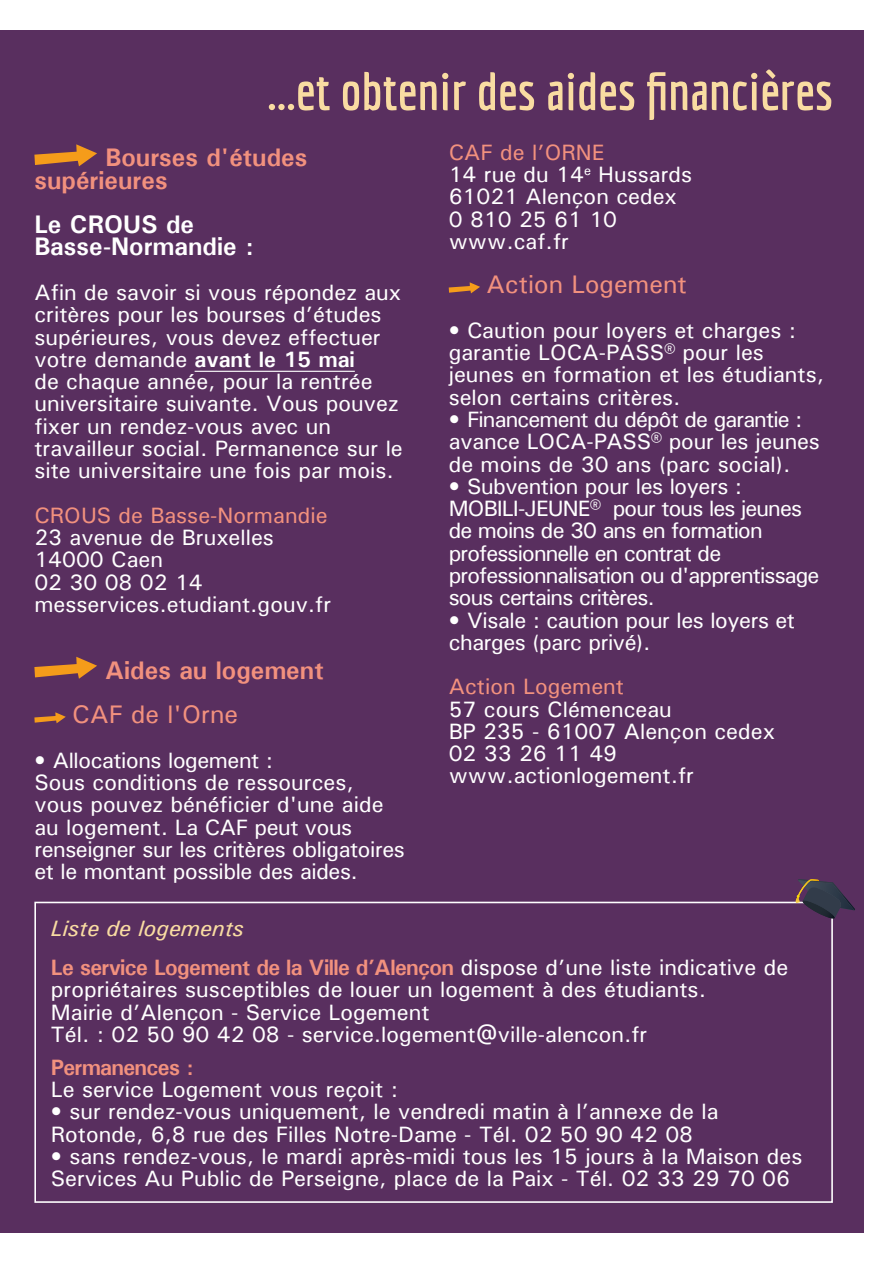
<style>
.page{position:relative;width:893px;height:1263px;background:#fff}
.page>*{position:absolute;margin:0;border:0;box-sizing:border-box;transform-origin:0 0}
.t1{font:700 52.65px "Economica";color:#f9dca2}
.t2{font:700 25.5px/22.2px "Univers";color:#f2917e}
.t3{font:700 25.5px/22.2px "Univers";color:#fff}
.t4{font:500 25.5px "Univers";color:#f2917e}
.t5{font:500 22.35px/22.2px "Univers";color:#fff}
.t6{font:500 22.35px/22.2px "Univers";letter-spacing:-.02em;color:#fff}
.t7{font:500 22.35px/22.2px "Univers";letter-spacing:-.04em;color:#fff}
.t8{font:700 22.35px/39.3px "Univers";letter-spacing:-.03em;color:#f2917e}
.t9{font:500 22.35px "Univers";color:#f2917e}
.s1{font-weight:700}
.s2{color:#f2917e}
.s3{font-weight:500;font-style:italic;color:#f9dca2}
.s4{font-weight:500;color:#fff}
</style>
<div class="page">
<div style="left:0;top:30px;width:863px;height:1203px;background:#592f5f"></div>
<hr style="left:195px;top:371px;width:160px;height:1px;background:#fff">
<svg style="left:34px;top:144px;width:63px;height:22px"></svg>
<svg style="left:34px;top:657px;width:63px;height:22px"></svg>
<svg style="left:34px;top:712px;width:32px;height:11px"></svg>
<svg style="left:449px;top:282px;width:31px;height:11px"></svg>
<div style="left:34px;top:902px;width:799px;height:301px;border:2px solid #fff"></div>
<svg style="left:796px;top:879px;width:59px;height:41px"></svg>
<h1 class="t1" style="left:267px;top:61px;width:567px">...et obtenir des aides financières</h1>
<p class="t2" style="left:34px;top:146px;width:274px;text-indent:71px">Bourses d'études supérieures</p>
<p class="t3" style="left:34px;top:213px;width:221px">Le CROUS de<br>Basse-Normandie :</p>
<p class="t5" style="left:34px;top:281px;width:370px">Afin de savoir si vous répondez aux critères pour les bourses d’études supérieures, vous devez effectuer votre demande <span class="s1">avant le 15 mai<br></span>de chaque année, pour la rentrée universitaire suivante. Vous pouvez fixer un rendez-vous avec un travailleur social. Permanence sur le site universitaire une fois par mois.</p>
<p class="t9" style="left:34px;top:501px;width:295px">CROUS de Basse-Normandie</p>
<p class="t5" style="left:34px;top:526px;width:298px">23 avenue de Bruxelles<br>14000 Caen<br>02 30 08 02 14 messervices.etudiant.gouv.fr</p>
<p class="t2" style="left:106px;top:658px;width:220px">Aides au logement</p>
<p class="t4" style="left:72px;top:698px;width:167px">CAF de l'Orne</p>
<p class="t6" style="left:34px;top:748px;width:372px">• Allocations logement :<br>Sous conditions de ressources, vous pouvez bénéficier d'une aide au logement. La CAF peut vous renseigner sur les critères obligatoires et le montant possible des aides.</p>
<p class="t5" style="left:449px;top:140px;width:245px"><span class="s2">CAF de l’ORNE<br></span>14 rue du 14<sup>e</sup> Hussards<br>61021 Alençon cedex<br>0 810 25 61 10 www.caf.fr</p>
<p class="t4" style="left:487px;top:268px;width:202px">Action Logement</p>
<p class="t5" style="left:449px;top:319px;width:377px">• Caution pour loyers et charges : garantie LOCA-PASS® pour les jeunes en formation et les étudiants, selon certains critères.</p>
<p class="t5" style="left:449px;top:408px;width:373px">• Financement du dépôt de garantie : avance LOCA-PASS® pour les jeunes de moins de 30 ans (parc social).</p>
<p class="t7" style="left:449px;top:475px;width:372px">• Subvention pour les loyers :<br>MOBILI-JEUNE® pour tous les jeunes de moins de 30 ans en formation professionnelle en contrat de professionnalisation ou d'apprentissage sous certains critères.</p>
<p class="t6" style="left:449px;top:608px;width:348px">• Visale : caution pour les loyers et charges (parc privé).</p>
<p class="t9" style="left:449px;top:672px;width:177px">Action Logement</p>
<p class="t5" style="left:449px;top:697px;width:328px">57 cours Clémenceau<br>BP 235 - 61007 Alençon cedex<br>02 33 26 11 49 www.actionlogement.fr</p>
<p class="t8" style="left:51px;top:908px;width:739px"><span class="s3">Liste de logements<br></span>Le service Logement de la Ville d’Alençon <span class="s4">dispose d’une liste indicative de</span></p>
<p class="t5" style="left:51px;top:978px;width:657px">propriétaires susceptibles de louer un logement à des étudiants.<br>Mairie d’Alençon - Service Logement<br>Tél. : 02 50 90 42 08 - service.logement@ville-alencon.fr</p>
<p class="t8" style="left:51px;top:1047px;width:144px">Permanences :</p>
<p class="t5" style="left:51px;top:1078px;width:349px">Le service Logement vous reçoit :</p>
<p class="t5" style="left:51px;top:1100px;width:669px">• sur rendez-vous uniquement, le vendredi matin à l’annexe de la<br>Rotonde, 6,8 rue des Filles Notre-Dame - Tél. 02 50 90 42 08</p>
<p class="t5" style="left:51px;top:1144px;width:753px">• sans rendez-vous, le mardi après-midi tous les 15 jours à la Maison des<br>Services Au Public de Perseigne, place de la Paix - Tél. 02 33 29 70 06</p>
</div>
